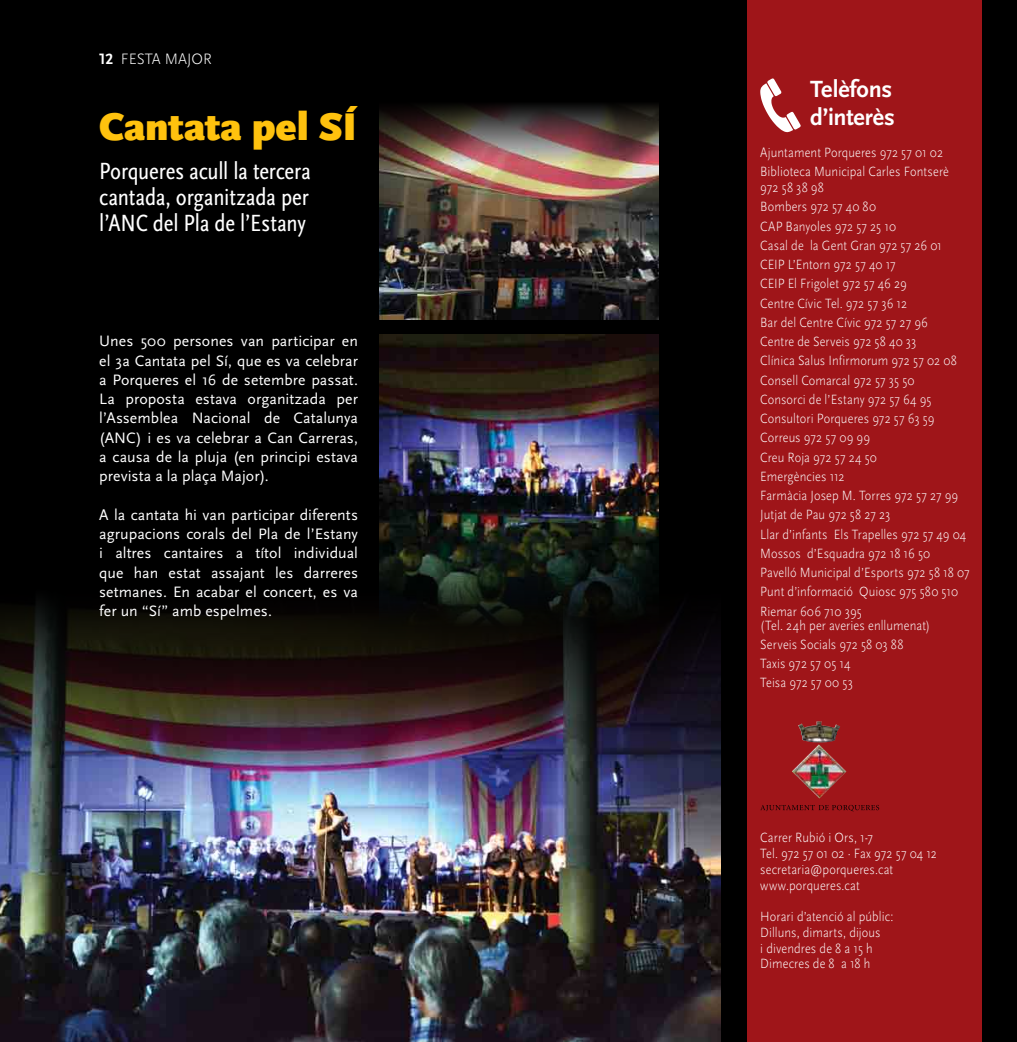
<style>
.page{position:relative;width:1017px;height:1042px;background:#000}
.page>*{position:absolute;margin:0;border:0;box-sizing:border-box;transform-origin:0 0}
.t1{font:900 40.25px "Scala Sans";letter-spacing:-.005em;color:#ffc20e}
.t2{font:condensed 24.5px/26.2px "Scala Sans";letter-spacing:-.01em;color:#fff;text-align:justify}
.t3{font:700 24.5px/28px "Scala Sans Pro";letter-spacing:-.005em;color:#fff}
.t4{font:15.75px/19.2px "Scala Sans Pro";letter-spacing:.01em;color:#fff;text-align:justify}
.t5{font:300 15.75px "Scala Sans";color:#fff}
.t6{font:300 14px/19.2px "Scala Sans";letter-spacing:.01em;color:#fff;scale:.9 1}
.s1{font-family:"Scala Sans Pro";font-weight:700}
</style>
<div class="page">
<img style="left:0;top:602px;width:720px;height:440px">
<div style="left:747px;top:0;width:234px;height:1042px;background:#9f1519"></div>
<img style="left:792px;top:721px;width:54px;height:77px">
<svg style="left:760px;top:805px;width:119px;height:6px"></svg>
<svg style="left:760px;top:78px;width:41px;height:54px"></svg>
<img style="left:379px;top:104px;width:280px;height:216px">
<img style="left:379px;top:335px;width:280px;height:303px">
<p class="t5" style="left:99px;top:50px;width:114px"><span class="s1">12</span> FESTA MAJOR</p>
<h1 class="t1" style="left:99px;top:105px;width:259px">Cantata pel SÍ</h1>
<h2 class="t2" style="left:99px;top:158px;width:213px">Porqueres acull la tercera cantada, organitzada per l’ANC del Pla de l’Estany</h2>
<p class="t4" style="left:99px;top:332px;width:260px">Unes 500 persones van participar en el 3a Cantata pel Sí, que es va celebrar a Porqueres el 16 de setembre passat.<br>La proposta estava organitzada per l’Assemblea Nacional de Catalunya (ANC) i es va celebrar a Can Carreras, a causa de la pluja (en principi estava prevista a la plaça Major).</p>
<p class="t4" style="left:99px;top:505px;width:260px">A la cantata hi van participar diferents agrupacions corals del Pla de l’Estany i altres cantaires a títol individual que han estat assajant les darreres setmanes. En acabar el concert, es va fer un “Sí” amb espelmes.</p>
<h2 class="t3" style="left:810px;top:75px;width:86px">Telèfons d’interès</h2>
<p class="t6" style="left:760px;top:143px;width:211px">Ajuntament Porqueres 972 57 01 02<br>Biblioteca Municipal Carles Fontserè</p>
<p class="t6" style="left:760px;top:178px;width:234px">972 58 38 98<br>Bombers 972 57 40 80<br>CAP Banyoles 972 57 25 10<br>Casal de la Gent Gran 972 57 26 01<br>CEIP L’Entorn 972 57 40 17<br>CEIP El Frigolet 972 57 46 29<br>Centre Cívic Tel. 972 57 36 12<br>Bar del Centre Cívic 972 57 27 96<br>Centre de Serveis 972 58 40 33<br>Clínica Salus Infirmorum 972 57 02 08<br>Consell Comarcal 972 57 35 50<br>Consorci de l’Estany 972 57 64 95<br>Consultori Porqueres 972 57 63 59<br>Correus 972 57 09 99<br>Creu Roja 972 57 24 50<br>Emergències 112<br>Farmàcia Josep M. Torres 972 57 27 99<br>Jutjat de Pau 972 58 27 23<br>Llar d’infants Els Trapelles 972 57 49 04<br>Mossos d’Esquadra 972 18 16 50<br>Pavelló Municipal d’Esports 972 58 18 07<br>Punt d’informació Quiosc 975 580 510<br>Riemar 606 710 395</p>
<p class="t6" style="left:760px;top:616px;width:190px">(Tel. 24h per averies enllumenat)<br>Serveis Socials 972 58 03 88<br>Taxis 972 57 05 14<br>Teisa 972 57 00 53</p>
<p class="t6" style="left:760px;top:830px;width:198px;line-height:15.8px">Carrer Rubió i Ors, 1-7<br>Tel. 972 57 01 02 · Fax 972 57 04 12 secretaria@porqueres.cat www.porqueres.cat</p>
<p class="t6" style="left:760px;top:909px;width:150px;line-height:15.8px">Horari d’atenció al públic:<br>Dilluns, dimarts, dijous<br>i divendres de 8 a 15 h<br>Dimecres de 8 a 18 h</p>
</div>
